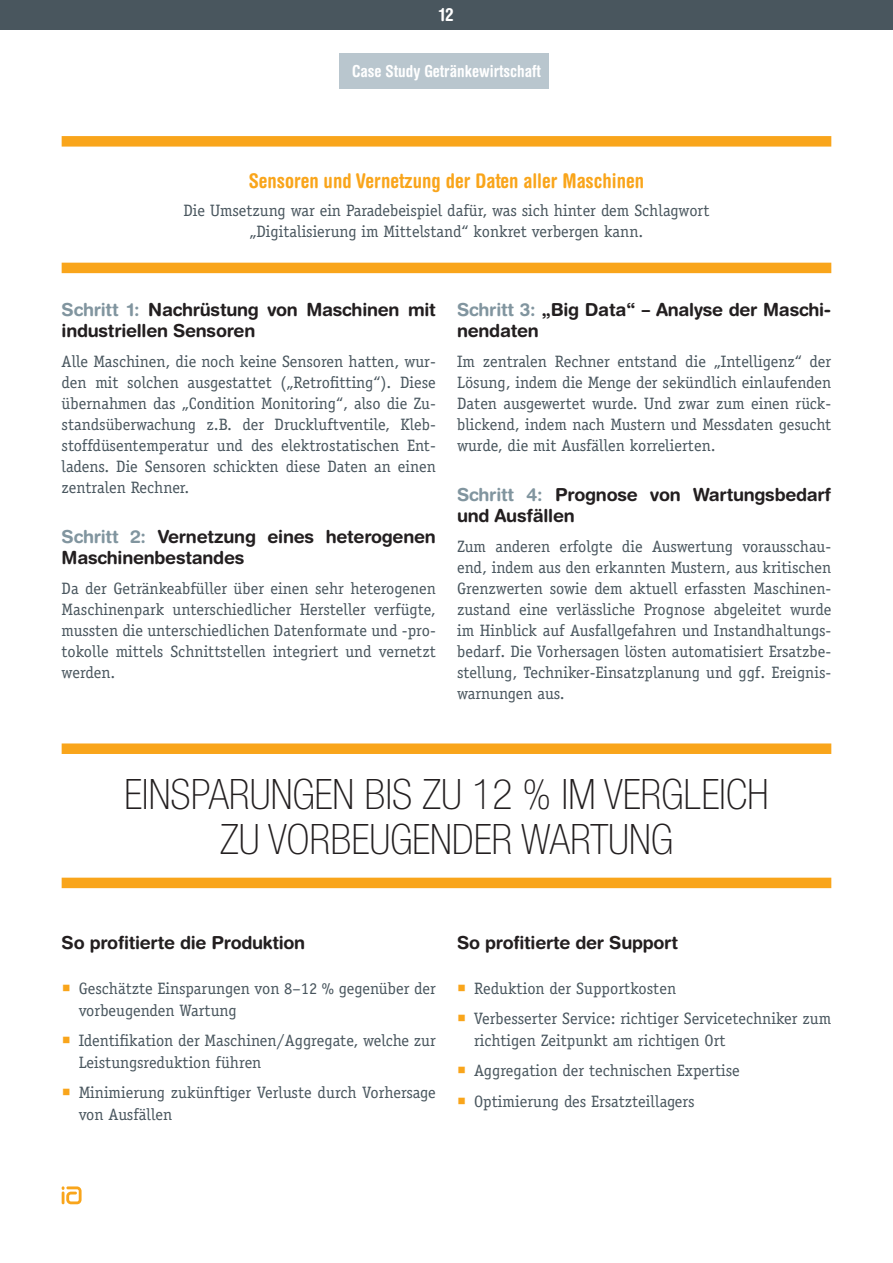
<style>
.page{position:relative;width:893px;height:1263px;background:#fff}
.page>*{position:absolute;margin:0;border:0;box-sizing:border-box;transform-origin:0 0}
.t1{font:100 condensed 42px/45px "Helvetica Neue LT Std";color:#231f20;text-align:center}
.t2{font:700 condensed 20.25px "Helvetica Rounded";color:#f9a51b}
.t3{font:700 18px/21px "Helvetica Rounded";letter-spacing:-.015em;color:#231f20}
.t4{font:700 condensed 18px "Helvetica Rounded";color:#fff}
.t5{font:16.5px/21px "Officina Serif Std";color:#49565e;text-align:justify}
.t6{font:700 condensed 16.5px "Helvetica Rounded";color:#fff}
.s1{color:#81959f}
.s2{color:#f9a51b}
</style>
<div class="page">
<div style="left:339px;top:53px;width:210px;height:36px;background:#b9c6ce"></div>
<div style="left:62px;top:743px;width:769px;height:11px;background:#f9a51b"></div>
<div style="left:62px;top:878px;width:769px;height:10px;background:#f9a51b"></div>
<div style="left:62px;top:136px;width:769px;height:11px;background:#f9a51b"></div>
<div style="left:62px;top:263px;width:769px;height:10px;background:#f9a51b"></div>
<div style="left:0;top:0;width:893px;height:29px;background:#49565e"></div>
<svg style="left:62px;top:1186px;width:20px;height:18px"></svg>
<p class="t4" style="left:439px;top:4px;width:16px">12</p>
<p class="t6" style="left:352px;top:61px;width:190px">Case Study Getränkewirtschaft</p>
<p class="t2" style="left:249px;top:168px;width:397px">Sensoren und Vernetzung der Daten aller Maschinen</p>
<p class="t5" style="left:183px;top:200px;width:528px;text-align:center">Die Umsetzung war ein Paradebeispiel dafür, was sich hinter dem Schlagwort „Digitalisierung im Mittelstand“ konkret verbergen kann.</p>
<p class="t3" style="left:62px;top:299px;width:376px"><span class="s1">Schritt 1:</span> Nachrüstung von Maschinen mit industriellen Sensoren</p>
<p class="t5" style="left:62px;top:350px;width:376px">Alle Maschinen, die noch keine Sensoren hatten, wur&shy;den mit solchen ausgestattet („Retrofitting“). Diese übernahmen das „Condition Monitoring“, also die Zu&shy;standsüberwachung z.B. der Druckluftventile, Kleb&shy;stoffdüsentemperatur und des elektrostatischen Ent&shy;ladens. Die Sensoren schickten diese Daten an einen zentralen Rechner.</p>
<p class="t3" style="left:62px;top:526px;width:376px"><span class="s1">Schritt 2:</span> Vernetzung eines heterogenen<br>Maschinenbestandes</p>
<p class="t5" style="left:62px;top:577px;width:376px">Da der Getränkeabfüller über einen sehr heterogenen Maschinenpark unterschiedlicher Hersteller verfügte, mussten die unterschiedlichen Datenformate und -pro&shy;tokolle mittels Schnittstellen integriert und vernetzt werden.</p>
<p class="t3" style="left:457px;top:299px;width:376px"><span class="s1">Schritt 3:</span> „Big Data“ – Analyse der Maschi&shy;nendaten</p>
<p class="t5" style="left:457px;top:350px;width:376px">Im zentralen Rechner entstand die „Intelligenz“ der Lösung, indem die Menge der sekündlich einlaufenden Daten ausgewertet wurde. Und zwar zum einen rück&shy;blickend, indem nach Mustern und Messdaten gesucht wurde, die mit Ausfällen korrelierten.</p>
<p class="t3" style="left:457px;top:484px;width:376px"><span class="s1">Schritt 4:</span> Prognose von Wartungsbedarf und Ausfällen</p>
<p class="t5" style="left:457px;top:535px;width:376px">Zum anderen erfolgte die Auswertung vorausschau&shy;end, indem aus den erkannten Mustern, aus kritischen Grenzwerten sowie dem aktuell erfassten Maschinen&shy;zustand eine verlässliche Prognose abgeleitet wurde im Hinblick auf Ausfallgefahren und Instandhaltungs&shy;bedarf. Die Vorhersagen lösten automatisiert Ersatzbe&shy;stellung, Techniker-Einsatzplanung und ggf. Ereignis&shy;warnungen aus.</p>
<h1 class="t1" style="left:124px;top:772px;width:646px">EINSPARUNGEN BIS ZU 12 % IM VERGLEICH<br>ZU VORBEUGENDER WARTUNG</h1>
<p class="t3" style="left:62px;top:931px;width:245px">So profitierte die Produktion</p>
<p class="t3" style="left:457px;top:931px;width:222px">So profitierte der Support</p>
<p class="t5" style="left:79px;top:978px;width:359px;line-height:21.8px;text-indent:-17px"><span class="s2">○</span> Geschätzte Einsparungen von 8–12 % gegenüber der vorbeugenden Wartung</p>
<p class="t5" style="left:79px;top:1030px;width:359px;line-height:21.8px;text-indent:-17px"><span class="s2">○</span> Identifikation der Maschinen/Aggregate, welche zur<br>Leistungsreduktion führen</p>
<p class="t5" style="left:79px;top:1082px;width:359px;line-height:21.8px;text-indent:-17px"><span class="s2">○</span> Minimierung zukünftiger Verluste durch Vorhersage von Ausfällen</p>
<p class="t5" style="left:457px;top:978px;width:221px"><span class="s2">○</span> Reduktion der Supportkosten</p>
<p class="t5" style="left:474px;top:1008px;width:359px;line-height:21.8px;text-indent:-17px"><span class="s2">○</span> Verbesserter Service: richtiger Servicetechniker zum richtigen Zeitpunkt am richtigen Ort</p>
<p class="t5" style="left:457px;top:1060px;width:284px"><span class="s2">○</span> Aggregation der technischen Expertise</p>
<p class="t5" style="left:457px;top:1091px;width:239px"><span class="s2">○</span> Optimierung des Ersatzteillagers</p>
</div>
